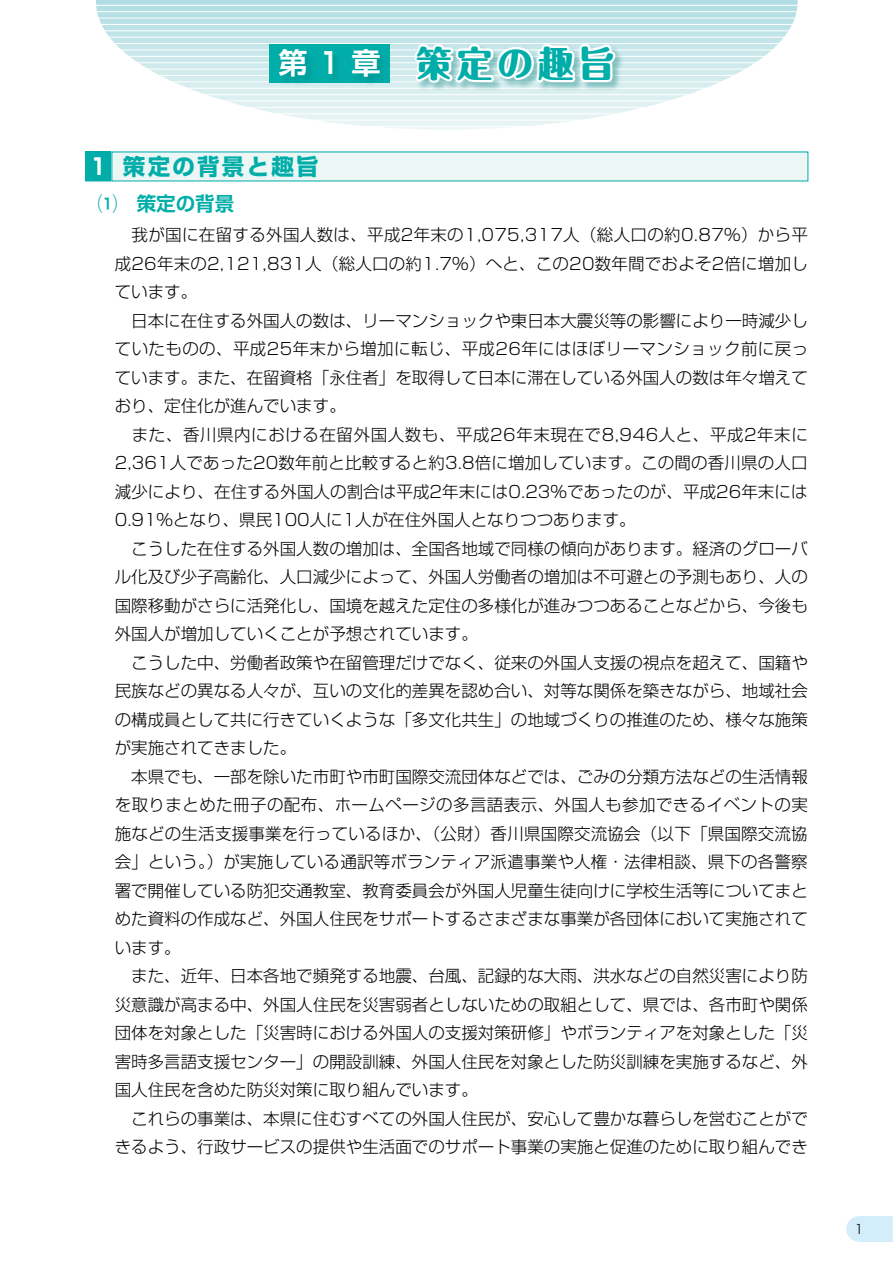
<style>
.page{position:relative;width:893px;height:1263px;background:#fff}
.page>*{position:absolute;margin:0;border:0;box-sizing:border-box;transform-origin:0 0}
.t1{font:800 35.7px "Maru Fo Pro";letter-spacing:.14em;color:#00ada9}
.t2{font:700 22.5px "Shin Go Pro";letter-spacing:.1em;color:#00ada9}
.t3{font:700 19.5px "Shin Go Pro De";color:#00ada9}
.t4{font:300 16.5px/28.5px "Shin Go Pro";color:#000}
.t5{font:300 12.75px "Shin Go Pro";color:#000}
.s1{font-family:"Shin Go Pro De";font-weight:700;font-size:29.1px;color:#fff}
.s2{color:#fff}
</style>
<div class="page">
<div style="left:859px;top:1216px;width:34px;height:26px;background:#d3edfb"></div>
<div style="left:846px;top:1216px;width:26px;height:26px;background:#d3edfb;border-radius:50%"></div>
<svg style="left:96px;top:0;width:702px;height:130px"></svg>
<hr style="left:85px;top:126px;width:723px;height:1px;background:#fff">
<hr style="left:85px;top:120px;width:723px;height:1px;background:#fff">
<hr style="left:85px;top:113px;width:723px;height:1px;background:#fff">
<hr style="left:85px;top:107px;width:723px;height:1px;background:#fff">
<hr style="left:85px;top:101px;width:723px;height:1px;background:#fff">
<hr style="left:85px;top:94px;width:723px;height:1px;background:#fff">
<hr style="left:85px;top:88px;width:723px;height:1px;background:#fff">
<hr style="left:85px;top:81px;width:723px;height:1px;background:#fff">
<hr style="left:85px;top:75px;width:723px;height:1px;background:#fff">
<hr style="left:85px;top:69px;width:723px;height:1px;background:#fff">
<hr style="left:85px;top:62px;width:723px;height:1px;background:#fff">
<hr style="left:85px;top:56px;width:723px;height:1px;background:#fff">
<hr style="left:85px;top:50px;width:723px;height:1px;background:#fff">
<hr style="left:85px;top:43px;width:723px;height:1px;background:#fff">
<hr style="left:85px;top:37px;width:723px;height:1px;background:#fff">
<hr style="left:85px;top:30px;width:723px;height:1px;background:#fff">
<hr style="left:85px;top:24px;width:723px;height:1px;background:#fff">
<hr style="left:85px;top:18px;width:723px;height:1px;background:#fff">
<hr style="left:85px;top:11px;width:723px;height:1px;background:#fff">
<hr style="left:85px;top:5px;width:723px;height:1px;background:#fff">
<div style="left:85px;top:152px;width:26px;height:29px;background:#00ada9"></div>
<div style="left:112px;top:152px;width:696px;height:29px;background:#ebf6f5"></div>
<div style="left:269px;top:45px;width:121px;height:38px;background:#00ada9"></div>
<div style="left:279px;top:44px;width:346px;height:48px;background:#007d7a;opacity:.4"></div>
<svg style="left:411px;top:42px;width:207px;height:46px"></svg>
<h1 class="t1" style="left:279px;top:35px;width:337px"><span class="s1">第₁章</span> 策定の趣旨</h1>
<h2 class="t2" style="left:87px;top:149px;width:233px"><span class="s2">₁</span> 策定の背景と趣旨</h2>
<p class="t3" style="left:98px;top:188px;width:138px">⑴　策定の背景</p>
<p class="t4" style="left:115px;top:219px;width:695px">　我が国に在留する外国人数は、平成2年末の1,075,317人（総人口の約0.87%）から平成26年末の2,121,831人（総人口の約1.7%）へと、この20数年間でおよそ2倍に増加しています。<br>　日本に在住する外国人の数は、リーマンショックや東日本大震災等の影響により一時減少していたものの、平成25年末から増加に転じ、平成26年にはほぼリーマンショック前に戻っています。また、在留資格「永住者」を取得して日本に滞在している外国人の数は年々増えており、定住化が進んでいます。<br>　また、香川県内における在留外国人数も、平成26年末現在で8,946人と、平成2年末に2,361人であった20数年前と比較すると約3.8倍に増加しています。この間の香川県の人口減少により、在住する外国人の割合は平成2年末には0.23%であったのが、平成26年末には0.91%となり、県民100人に1人が在住外国人となりつつあります。<br>　こうした在住する外国人数の増加は、全国各地域で同様の傾向があります。経済のグローバル化及び少子高齢化、人口減少によって、外国人労働者の増加は不可避との予測もあり、人の国際移動がさらに活発化し、国境を越えた定住の多様化が進みつつあることなどから、今後も外国人が増加していくことが予想されています。<br>　こうした中、労働者政策や在留管理だけでなく、従来の外国人支援の視点を超えて、国籍や民族などの異なる人々が、互いの文化的差異を認め合い、対等な関係を築きながら、地域社会の構成員として共に行きていくような「多文化共生」の地域づくりの推進のため、様々な施策が実施されてきました。<br>　本県でも、一部を除いた市町や市町国際交流団体などでは、ごみの分類方法などの生活情報を取りまとめた冊子の配布、ホームページの多言語表示、外国人も参加できるイベントの実施などの生活支援事業を行っているほか､（公財）香川県国際交流協会（以下「県国際交流協会」という｡）が実施している通訳等ボランティア派遣事業や人権・法律相談、県下の各警察署で開催している防犯交通教室、教育委員会が外国人児童生徒向けに学校生活等についてまとめた資料の作成など、外国人住民をサポートするさまざまな事業が各団体において実施されています。<br>　また、近年、日本各地で頻発する地震、台風、記録的な大雨、洪水などの自然災害により防災意識が高まる中、外国人住民を災害弱者としないための取組として、県では、各市町や関係団体を対象とした「災害時における外国人の支援対策研修」やボランティアを対象とした「災害時多言語支援センター」の開設訓練、外国人住民を対象とした防災訓練を実施するなど、外国人住民を含めた防災対策に取り組んでいます。<br>　これらの事業は、本県に住むすべての外国人住民が、安心して豊かな暮らしを営むことができるよう、行政サービスの提供や生活面でのサポート事業の実施と促進のために取り組んでき</p>
<p class="t5" style="left:854px;top:1218px;width:11px">1</p>
</div>
